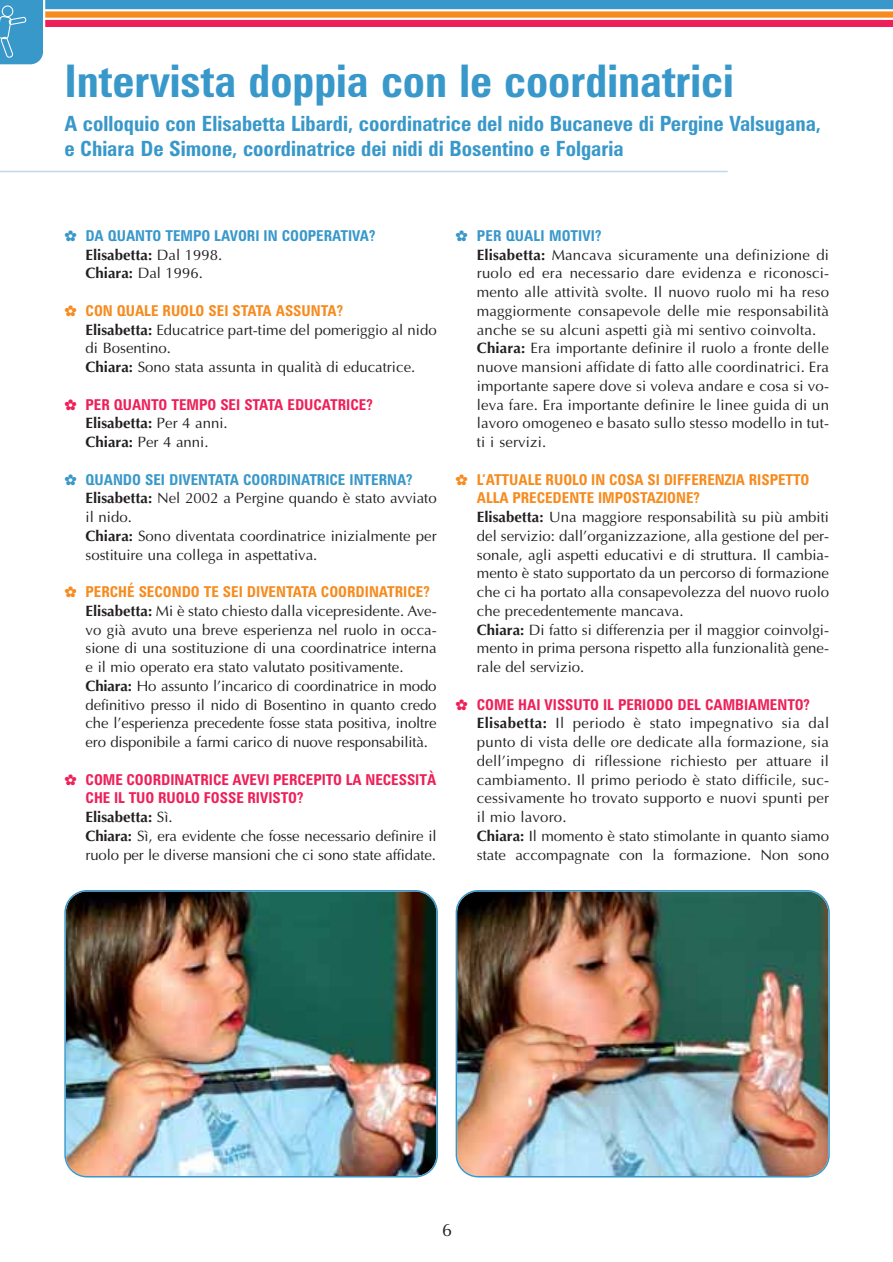
<style>
.page{position:relative;width:893px;height:1262px;background:#fff}
.page>*{position:absolute;margin:0;border:0;box-sizing:border-box;transform-origin:0 0}
.t1{font:700 condensed 45px "Zurich BT";color:#3898ca}
.t2{font:700 condensed 21px/25.5px "Zurich BT";color:#3898ca}
.t3{font:18px "Optima";color:#231f20}
.t4{font:15px/18.8px "Optima";color:#231f20}
.t5{font:700 condensed 15px/18.8px "Zurich BT";color:#ee2059}
.t6{font:700 condensed 15px/18.8px "Zurich BT";color:#f68b1e}
.t7{font:700 condensed 15px "Zurich BT";color:#3898ca}
.t8{font:15px "Optima Bold TT";color:#231f20}
.s1{font-family:"Optima"}
.s2{font-family:"Optima Bold TT"}
</style>
<div class="page">
<div style="left:0;top:0;width:893px;height:27px;background:#3898ca"></div>
<svg style="left:45px;top:11px;width:848px;height:7px;background:#f69736"></svg>
<div style="left:0;top:19px;width:893px;height:8px;background:#ee2059"></div>
<hr style="left:0;top:18px;width:893px;height:2px;background:#fff">
<hr style="left:0;top:9px;width:893px;height:2px;background:#fff">
<hr style="left:43px;top:0;width:2px;height:50px;background:#fff">
<svg style="left:0;top:5px;width:43px;height:59px"></svg>
<img style="left:64px;top:890px;width:374px;height:287px">
<img style="left:456px;top:890px;width:374px;height:287px">
<hr style="left:0;top:171px;width:728px;height:1px;background:#c3d7ea">
<h1 class="t1" style="left:64px;top:64px;width:671px">Intervista doppia con le coordinatrici</h1>
<h2 class="t2" style="left:64px;top:113px;width:758px">A colloquio con Elisabetta Libardi, coordinatrice del nido Bucaneve di Pergine Valsugana, e Chiara De Simone, coordinatrice dei nidi di Bosentino e Folgaria</h2>
<p class="t7" style="left:64px;top:230px;width:312px">✿ DA QUANTO TEMPO LAVORI IN COOPERATIVA?</p>
<p class="t8" style="left:86px;top:248px;width:138px">Elisabetta: <span class="s1">Dal 1998.</span></p>
<p class="t4" style="left:86px;top:265px;width:119px"><span class="s2">Chiara:</span> Dal 1996.</p>
<p class="t6" style="left:64px;top:303px;width:280px">✿ CON QUALE RUOLO SEI STATA ASSUNTA?</p>
<p class="t4" style="left:86px;top:322px;width:353px"><span class="s2">Elisabetta:</span> Educatrice part-time del pomeriggio al nido di Bosentino.<br><span class="s2">Chiara:</span> Sono stata assunta in qualità di educatrice.</p>
<p class="t5" style="left:64px;top:397px;width:310px">✿ PER QUANTO TEMPO SEI STATA EDUCATRICE?</p>
<p class="t8" style="left:86px;top:417px;width:144px">Elisabetta: <span class="s1">Per 4 anni.</span></p>
<p class="t4" style="left:86px;top:434px;width:124px"><span class="s2">Chiara:</span> Per 4 anni.</p>
<p class="t7" style="left:64px;top:474px;width:350px">✿ QUANDO SEI DIVENTATA COORDINATRICE INTERNA?</p>
<p class="t4" style="left:86px;top:490px;width:353px"><span class="s2">Elisabetta:</span> Nel 2002 a Pergine quando è stato avviato il nido.<br><span class="s2">Chiara:</span> Sono diventata coordinatrice inizialmente per sostituire una collega in aspettativa.</p>
<p class="t6" style="left:64px;top:584px;width:367px">✿ PERCHÉ SECONDO TE SEI DIVENTATA COORDINATRICE?</p>
<p class="t4" style="left:86px;top:603px;width:353px"><span class="s2">Elisabetta:</span> Mi è stato chiesto dalla vicepresidente. Ave&shy;vo già avuto una breve esperienza nel ruolo in occa&shy;sione di una sostituzione di una coordinatrice interna e il mio operato era stato valutato positivamente.<br><span class="s2">Chiara:</span> Ho assunto l’incarico di coordinatrice in modo definitivo presso il nido di Bosentino in quanto credo che l’esperienza precedente fosse stata positiva, inoltre ero disponibile a farmi carico di nuove responsabilità.</p>
<p class="t5" style="left:86px;top:772px;width:352px;text-indent:-21px">✿ COME COORDINATRICE AVEVI PERCEPITO LA NECESSITÀ<br>CHE IL TUO RUOLO FOSSE RIVISTO?</p>
<p class="t8" style="left:86px;top:811px;width:89px">Elisabetta: <span class="s1">Sì.</span></p>
<p class="t4" style="left:86px;top:828px;width:352px"><span class="s2">Chiara:</span> Sì, era evidente che fosse necessario definire il ruolo per le diverse mansioni che ci sono state affidate.</p>
<p class="t7" style="left:456px;top:230px;width:147px">✿ PER QUALI MOTIVI?</p>
<p class="t4" style="left:477px;top:247px;width:354px"><span class="s2">Elisabetta:</span> Mancava sicuramente una definizione di ruolo ed era necessario dare evidenza e riconosci&shy;mento alle attività svolte. Il nuovo ruolo mi ha reso maggiormente consapevole delle mie responsabilità anche se su alcuni aspetti già mi sentivo coinvolta.<br><span class="s2">Chiara:</span> Era importante definire il ruolo a fronte delle nuove mansioni affidate di fatto alle coordinatrici. Era importante sapere dove si voleva andare e cosa si vo&shy;leva fare. Era importante definire le linee guida di un lavoro omogeneo e basato sullo stesso modello in tut&shy;ti i servizi.</p>
<p class="t6" style="left:477px;top:472px;width:334px;text-indent:-21px">✿ L’ATTUALE RUOLO IN COSA SI DIFFERENZIA RISPETTO<br>ALLA PRECEDENTE IMPOSTAZIONE?</p>
<p class="t4" style="left:477px;top:509px;width:354px"><span class="s2">Elisabetta:</span> Una maggiore responsabilità su più ambiti del servizio: dall’organizzazione, alla gestione del per&shy;sonale, agli aspetti educativi e di struttura. Il cambia&shy;mento è stato supportato da un percorso di formazione che ci ha portato alla consapevolezza del nuovo ruolo che precedentemente mancava.<br><span class="s2">Chiara:</span> Di fatto si differenzia per il maggior coinvolgi&shy;mento in prima persona rispetto alla funzionalità gene&shy;rale del servizio.</p>
<p class="t5" style="left:456px;top:697px;width:356px">✿ COME HAI VISSUTO IL PERIODO DEL CAMBIAMENTO?</p>
<p class="t4" style="left:477px;top:715px;width:354px"><span class="s2">Elisabetta:</span> Il periodo è stato impegnativo sia dal punto di vista delle ore dedicate alla formazione, sia dell’impegno di riflessione richiesto per attuare il cambiamento. Il primo periodo è stato difficile, suc&shy;cessivamente ho trovato supporto e nuovi spunti per il mio lavoro.<br><span class="s2">Chiara:</span> Il momento è stato stimolante in quanto siamo state accompagnate con la formazione. Non sono</p>
<p class="t3" style="left:442px;top:1223px;width:12px">6</p>
</div>
